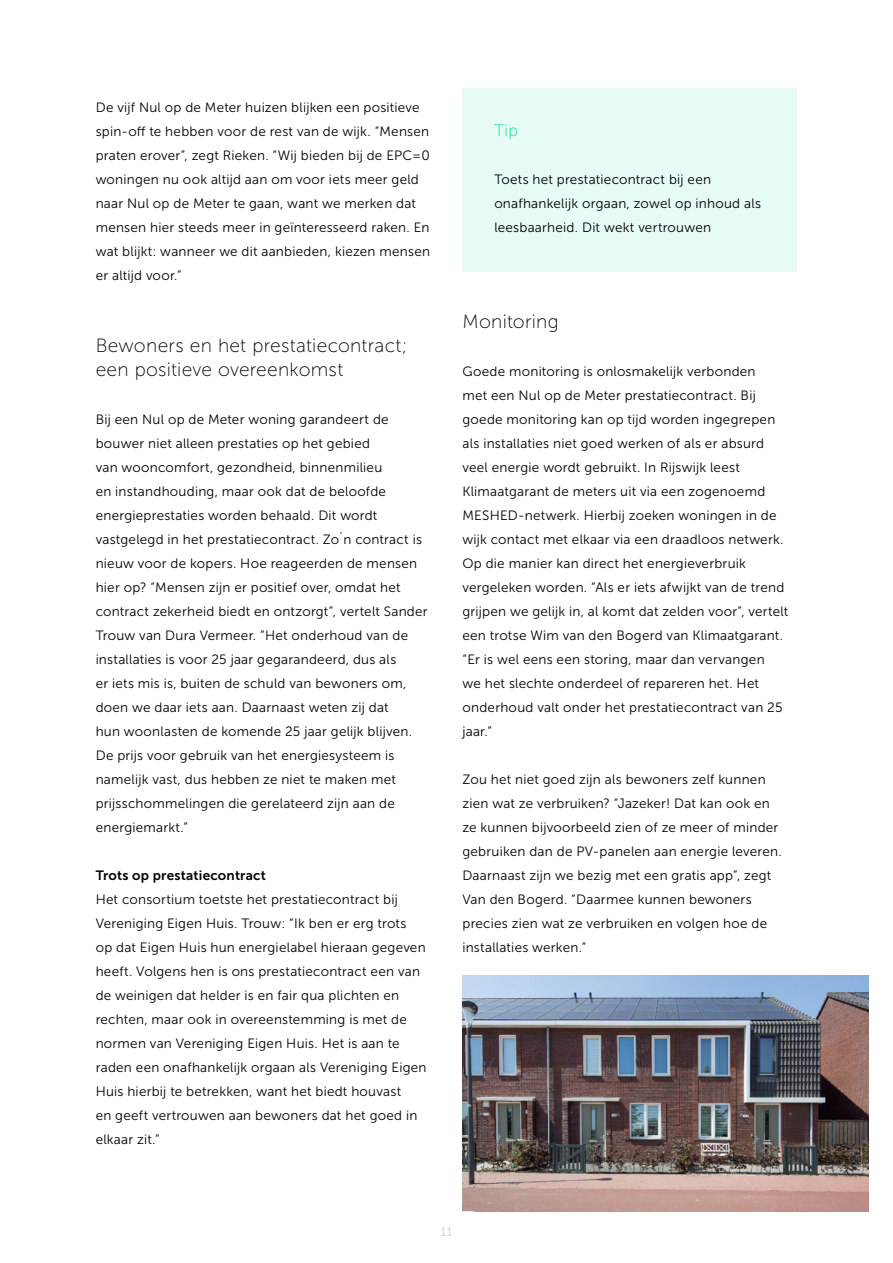
<style>
.page{position:relative;width:893px;height:1263px;background:#fff}
.page>*{position:absolute;margin:0;border:0;box-sizing:border-box;transform-origin:0 0}
.t1{font:19.2px/24px "Museo Sans 100";letter-spacing:.015em;color:#000}
.t2{font:16.5px "Museo Sans 100";color:#06d6a0}
.t3{font:13.5px/24px "Museo Sans 300";letter-spacing:.02em;color:#000}
.t4{font:13.5px "Museo Sans 700";letter-spacing:.02em;color:#000}
.t5{font:12px "Museo Sans 100";color:#b3b2b2}
</style>
<div class="page">
<div style="left:462px;top:88px;width:335px;height:183px;background:#e6fbf6"></div>
<img style="left:462px;top:976px;width:406px;height:235px">
<p class="t3" style="left:96px;top:95px;width:336px">De vijf Nul op de Meter huizen blijken een positieve spin-off te hebben voor de rest van de wijk. “Mensen praten erover”, zegt Rieken. “Wij bieden bij de EPC=0 woningen nu ook altijd aan om voor iets meer geld naar Nul op de Meter te gaan, want we merken dat mensen hier steeds meer in geïnteresseerd raken. En wat blijkt: wanneer we dit aanbieden, kiezen mensen er altijd voor.”</p>
<h1 class="t1" style="left:96px;top:333px;width:313px">Bewoners en het prestatiecontract; een positieve overeenkomst</h1>
<p class="t3" style="left:96px;top:407px;width:334px">Bij een Nul op de Meter woning garandeert de bouwer niet alleen prestaties op het gebied<br>van wooncomfort, gezondheid, binnenmilieu<br>en instandhouding, maar ook dat de beloofde energieprestaties worden behaald. Dit wordt vastgelegd in het prestatiecontract. Zo´n contract is nieuw voor de kopers. Hoe reageerden de mensen hier op? “Mensen zijn er positief over, omdat het contract zekerheid biedt en ontzorgt”, vertelt Sander Trouw van Dura Vermeer. “Het onderhoud van de installaties is voor 25 jaar gegarandeerd, dus als<br>er iets mis is, buiten de schuld van bewoners om, doen we daar iets aan. Daarnaast weten zij dat<br>hun woonlasten de komende 25 jaar gelijk blijven.<br>De prijs voor gebruik van het energiesysteem is namelijk vast, dus hebben ze niet te maken met prijsschommelingen die gerelateerd zijn aan de energiemarkt.”</p>
<p class="t4" style="left:96px;top:868px;width:172px">Trots op prestatiecontract</p>
<p class="t3" style="left:96px;top:887px;width:332px">Het consortium toetste het prestatiecontract bij Vereniging Eigen Huis. Trouw: “Ik ben er erg trots<br>op dat Eigen Huis hun energielabel hieraan gegeven heeft. Volgens hen is ons prestatiecontract een van de weinigen dat helder is en fair qua plichten en rechten, maar ook in overeenstemming is met de normen van Vereniging Eigen Huis. Het is aan te raden een onafhankelijk orgaan als Vereniging Eigen Huis hierbij te betrekken, want het biedt houvast<br>en geeft vertrouwen aan bewoners dat het goed in elkaar zit.”</p>
<p class="t2" style="left:494px;top:121px;width:25px">Tip</p>
<p class="t3" style="left:494px;top:167px;width:268px">Toets het prestatiecontract bij een onafhankelijk orgaan, zowel op inhoud als leesbaarheid. Dit wekt vertrouwen</p>
<h1 class="t1" style="left:462px;top:309px;width:98px">Monitoring</h1>
<p class="t3" style="left:462px;top:359px;width:327px">Goede monitoring is onlosmakelijk verbonden<br>met een Nul op de Meter prestatiecontract. Bij goede monitoring kan op tijd worden ingegrepen als installaties niet goed werken of als er absurd veel energie wordt gebruikt. In Rijswijk leest Klimaatgarant de meters uit via een zogenoemd MESHED-netwerk. Hierbij zoeken woningen in de wijk contact met elkaar via een draadloos netwerk.<br>Op die manier kan direct het energieverbruik vergeleken worden. “Als er iets afwijkt van de trend grijpen we gelijk in, al komt dat zelden voor”, vertelt een trotse Wim van den Bogerd van Klimaatgarant. “Er is wel eens een storing, maar dan vervangen<br>we het slechte onderdeel of repareren het. Het onderhoud valt onder het prestatiecontract van 25 jaar.”</p>
<p class="t3" style="left:462px;top:767px;width:321px">Zou het niet goed zijn als bewoners zelf kunnen zien wat ze verbruiken? “Jazeker! Dat kan ook en ze kunnen bijvoorbeeld zien of ze meer of minder gebruiken dan de PV-panelen aan energie leveren.<br>Daarnaast zijn we bezig met een gratis app”, zegt Van den Bogerd. “Daarmee kunnen bewoners precies zien wat ze verbruiken en volgen hoe de installaties werken.”</p>
<p class="t5" style="left:441px;top:1225px;width:13px">11</p>
</div>
